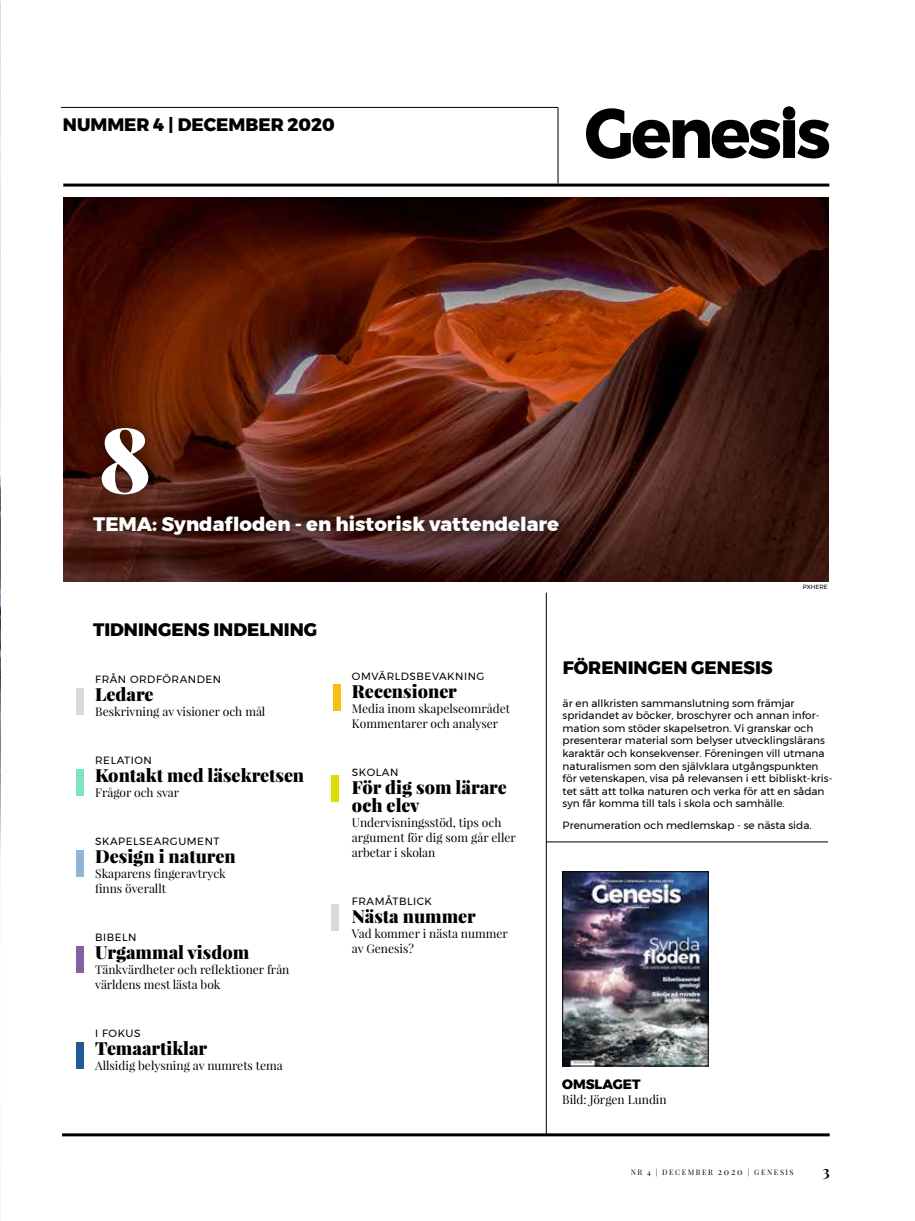
<style>
.page{position:relative;width:915px;height:1221px;background:#fff}
.page>*{position:absolute;margin:0;border:0;box-sizing:border-box;transform-origin:0 0}
.t1{font:900 90px "Playfair Display";color:#fff}
.t2{font:800 19.5px "Montserrat";color:#fff}
.t3{font:900 18px/18px "Playfair Display";color:#000}
.t4{font:800 18px "Montserrat";color:#000}
.t5{font:700 15px "Playfair Display";color:#000}
.t6{font:800 13.5px "Montserrat";color:#000}
.t7{font:12px/15px "Playfair Display";color:#000}
.t8{font:10.5px/12.6px "Montserrat";color:#000}
.t9{font:10.5px "Montserrat";letter-spacing:.05em;color:#000}
.t10{font:7.5px "Playfair Display";letter-spacing:.2em;color:#000}
.t11{font:6px "Montserrat";color:#000}
.s1{font-size:9px}
</style>
<div class="page">
<img style="left:63px;top:198px;width:765px;height:383px">
<svg style="left:586px;top:106px;width:242px;height:53px"></svg>
<hr style="left:63px;top:183px;width:766px;height:3px;background:#000">
<hr style="left:62px;top:1133px;width:767px;height:3px;background:#000">
<hr style="left:545px;top:592px;width:1px;height:543px;background:#000">
<div style="left:88px;top:414px;width:74px;height:94px;background:#000;opacity:.5"></div>
<div style="left:80px;top:501px;width:491px;height:47px;background:#000;opacity:.8"></div>
<hr style="left:557px;top:107px;width:1px;height:76px;background:#000">
<hr style="left:61px;top:107px;width:497px;height:1px;background:#000">
<hr style="left:545px;top:841px;width:282px;height:1px;background:#000">
<div style="left:76px;top:769px;width:7px;height:27px;background:#7de4c6"></div>
<div style="left:76px;top:945px;width:7px;height:27px;background:#855fa3"></div>
<div style="left:76px;top:1042px;width:7px;height:26px;background:#225b92"></div>
<div style="left:76px;top:688px;width:7px;height:26px;background:#d8dada"></div>
<img style="left:564px;top:873px;width:142px;height:191px">
<div style="left:562px;top:871px;width:146px;height:195px;border:1px solid #000"></div>
<div style="left:331px;top:775px;width:7px;height:27px;background:#dede00"></div>
<div style="left:331px;top:903px;width:7px;height:27px;background:#d8dada"></div>
<div style="left:76px;top:850px;width:7px;height:26px;background:#91b4db"></div>
<img style="left:0;top:0;width:1px;height:859px">
<div style="left:333px;top:684px;width:7px;height:26px;background:#f8bf15"></div>
<h3 class="t4" style="left:63px;top:110px;width:273px">NUMMER 4 | DECEMBER 2020</h3>
<h1 class="t1" style="left:98px;top:401px;width:54px">8</h1>
<h2 class="t2" style="left:93px;top:508px;width:467px">TEMA: Syndafloden - en historisk vattendelare</h2>
<h3 class="t4" style="left:93px;top:615px;width:225px">TIDNINGENS INDELNING</h3>
<p class="t11" style="left:802px;top:581px;width:27px">PXHERE</p>
<p class="t9" style="left:95px;top:670px;width:127px">FRÅN ORDFÖRANDEN</p>
<h3 class="t3" style="left:95px;top:684px;width:60px">Ledare</h3>
<p class="t7" style="left:95px;top:703px;width:172px">Beskrivning av visioner och mål</p>
<p class="t9" style="left:95px;top:751px;width:58px">RELATION</p>
<h3 class="t3" style="left:95px;top:765px;width:210px">Kontakt med läsekretsen</h3>
<p class="t7" style="left:95px;top:784px;width:85px">Frågor och svar</p>
<p class="t9" style="left:95px;top:832px;width:126px">SKAPELSEARGUMENT</p>
<h3 class="t3" style="left:95px;top:846px;width:142px">Design i naturen</h3>
<p class="t7" style="left:95px;top:865px;width:132px">Skaparens fingeravtryck finns överallt</p>
<p class="t8" style="left:95px;top:930px;width:43px">BIBELN</p>
<h3 class="t3" style="left:95px;top:942px;width:155px">Urgammal visdom</h3>
<p class="t7" style="left:95px;top:961px;width:196px">Tänkvärdheter och reflektioner från världens mest lästa bok</p>
<p class="t8" style="left:95px;top:1026px;width:47px">I FOKUS</p>
<h3 class="t3" style="left:95px;top:1038px;width:113px">Temaartiklar</h3>
<p class="t7" style="left:95px;top:1057px;width:189px">Allsidig belysning av numrets tema</p>
<p class="t9" style="left:352px;top:668px;width:134px">OMVÄRLDSBEVAKNING</p>
<h3 class="t3" style="left:352px;top:681px;width:106px">Recensioner</h3>
<p class="t7" style="left:352px;top:700px;width:160px">Media inom skapelseområdet<br>Kommentarer och analyser</p>
<p class="t8" style="left:352px;top:765px;width:48px">SKOLAN</p>
<h3 class="t3" style="left:352px;top:777px;width:156px">För dig som lärare och elev</h3>
<p class="t7" style="left:352px;top:814px;width:165px">Undervisningsstöd, tips och argument för dig som går eller arbetar i skolan</p>
<p class="t9" style="left:352px;top:893px;width:82px">FRAMÅTBLICK</p>
<h3 class="t3" style="left:352px;top:906px;width:125px">Nästa nummer</h3>
<p class="t7" style="left:352px;top:925px;width:157px">Vad kommer i nästa nummer av Genesis?</p>
<h3 class="t4" style="left:562px;top:653px;width:211px">FÖRENINGEN GENESIS</h3>
<p class="t8" style="left:562px;top:696px;width:271px">är en allkristen sammanslutning som främjar spridandet av böcker, broschyrer och annan infor&shy;mation som stöder skapelsetron. Vi granskar och presenterar material som belyser utvecklingslärans karaktär och konsekvenser. Föreningen vill utmana naturalismen som den självklara utgångspunkten för vetenskapen, visa på relevansen i ett bibliskt-kris&shy;tet sätt att tolka naturen och verka för att en sådan syn får komma till tals i skola och samhälle.</p>
<p class="t8" style="left:562px;top:818px;width:250px">Prenumeration och medlemskap - se nästa sida.</p>
<p class="t6" style="left:562px;top:1073px;width:80px">OMSLAGET</p>
<p class="t7" style="left:562px;top:1091px;width:106px">Bild: Jörgen Lundin</p>
<p class="t10" style="left:630px;top:1167px;width:164px">NR 4 | DECEMBER <span class="s1">2020</span> | GENESIS</p>
<h3 class="t5" style="left:822px;top:1161px;width:9px">3</h3>
</div>
